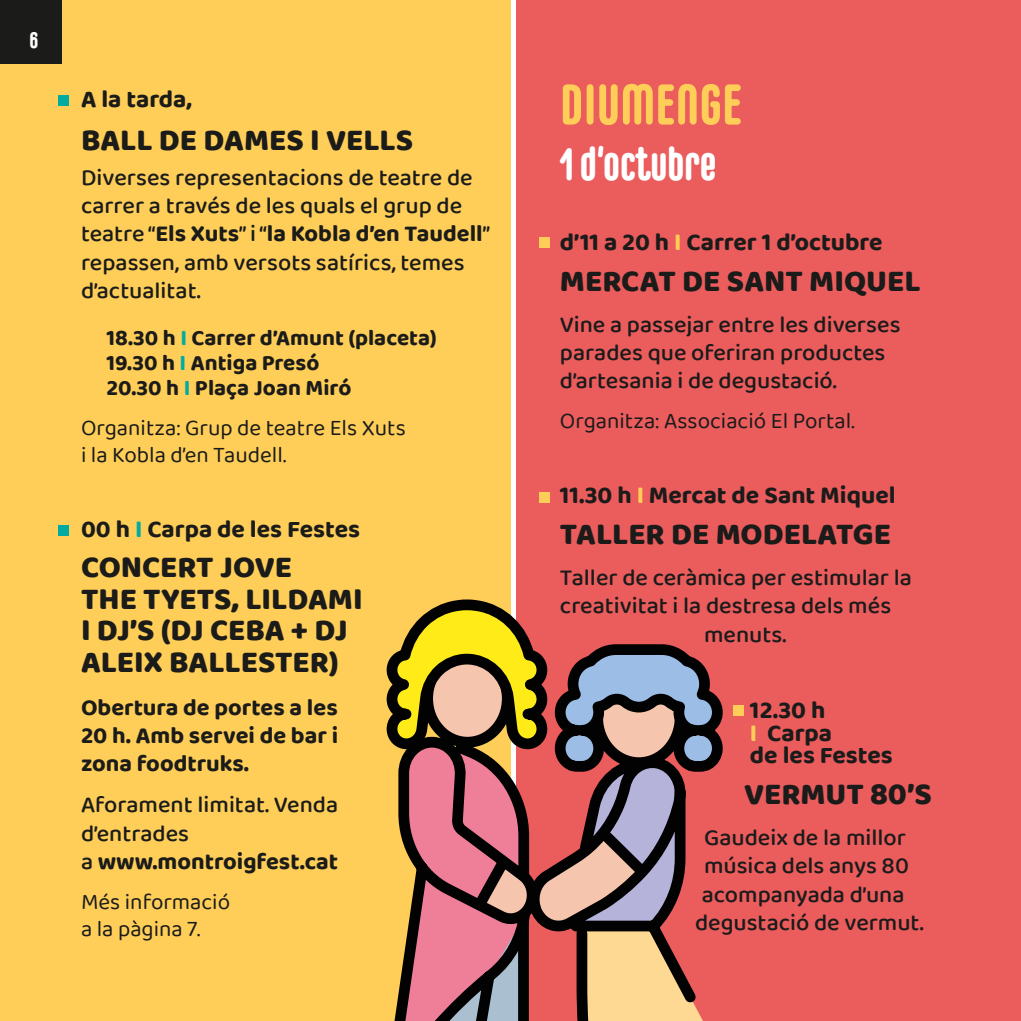
<style>
.page{position:relative;width:1021px;height:1021px;background:#fff}
.page>*{position:absolute;margin:0;border:0;box-sizing:border-box;transform-origin:0 0}
.t1{font:700 56.25px "Carl Marx";color:#fece58}
.t2{font:700 45px "Carl Marx";color:#fff}
.t3{font:800 31.5px/31.5px "Baloo 2";color:#1b1b1a}
.t4{font:700 24.75px/22.5px "Baloo 2";color:#1b1b1a}
.t5{font:500 23.62px/28.3px "Baloo 2";color:#1b1b1a}
.t6{font:700 23.62px/28.3px "Baloo 2";color:#1b1b1a;text-align:justify}
.t7{font:22.5px/27px "Baloo 2";color:#1b1b1a}
.t8{font:700 22.5px/24.8px "Baloo 2";color:#1b1b1a}
.t9{font:700 22.5px "Carl Marx";color:#fff}
.s1{font-weight:700}
.s2{color:#02aba2}
.s3{color:#fece58}
</style>
<div class="page">
<div style="left:0;top:0;width:510px;height:1020px;background:#fece58"></div>
<div style="left:517px;top:0;width:503px;height:1020px;background:#eb5c5d"></div>
<div style="left:59px;top:96px;width:10px;height:10px;background:#02aba2"></div>
<div style="left:59px;top:525px;width:10px;height:10px;background:#02aba2"></div>
<div style="left:539px;top:238px;width:10px;height:10px;background:#fece58"></div>
<div style="left:539px;top:492px;width:10px;height:10px;background:#fece58"></div>
<svg style="left:386px;top:593px;width:358px;height:427px"></svg>
<svg style="left:549px;top:636px;width:179px;height:280px"></svg>
<div style="left:0;top:0;width:62px;height:64px;background:#1b1b1a"></div>
<p class="t9" style="left:29px;top:27px;width:10px">6</p>
<p class="t4" style="left:81px;top:87px;width:113px">A la tarda,</p>
<h3 class="t3" style="left:81px;top:123px;width:333px">BALL DE DAMES I VELLS</h3>
<p class="t5" style="left:81px;top:164px;width:410px">Diverses representacions de teatre de carrer a través de les quals el grup de teatre “<span class="s1">Els Xuts</span>” i “<span class="s1">la Kobla d’en Taudell</span>” repassen, amb versots satírics, temes d’actualitat.</p>
<p class="t8" style="left:107px;top:325px;width:332px">18.30 h <span class="s2">I</span> Carrer d’Amunt (placeta)<br>19.30 h <span class="s2">I</span> Antiga Presó<br>20.30 h <span class="s2">I</span> Plaça Joan Miró</p>
<p class="t7" style="left:81px;top:415px;width:326px">Organitza: Grup de teatre Els Xuts i la Kobla d’en Taudell.</p>
<p class="t4" style="left:81px;top:517px;width:280px">00 h <span class="s2">I</span> Carpa de les Festes</p>
<h3 class="t3" style="left:81px;top:550px;width:283px">CONCERT JOVE<br>THE TYETS, LILDAMI<br>I DJ’S (DJ CEBA + DJ<br>ALEIX BALLESTER)</h3>
<p class="t6" style="left:81px;top:692px;width:259px">Obertura de portes a les 20 h. Amb servei de bar i zona foodtruks.</p>
<p class="t5" style="left:81px;top:791px;width:259px">Aforament limitat. Venda d’entrades<br>a <span class="s1">www.montroigfest.cat</span></p>
<p class="t7" style="left:81px;top:889px;width:151px">Més informació a la pàgina 7.</p>
<h1 class="t1" style="left:560px;top:73px;width:184px">DIUMENGE</h1>
<h2 class="t2" style="left:560px;top:139px;width:158px">1 d’octubre</h2>
<p class="t4" style="left:560px;top:230px;width:324px">d’11 a 20 h <span class="s3">I</span> Carrer 1 d’octubre</p>
<h3 class="t3" style="left:560px;top:264px;width:362px">MERCAT DE SANT MIQUEL</h3>
<p class="t5" style="left:560px;top:311px;width:342px">Vine a passejar entre les diverses parades que oferiran productes d’artesania i de degustació.</p>
<p class="t7" style="left:560px;top:408px;width:296px">Organitza: Associació El Portal.</p>
<p class="t4" style="left:560px;top:483px;width:337px">11.30 h <span class="s3">I</span> Mercat de Sant Miquel</p>
<h3 class="t3" style="left:560px;top:517px;width:332px">TALLER DE MODELATGE</h3>
<p class="t5" style="left:560px;top:564px;width:353px">Taller de ceràmica per estimular la</p>
<p class="t5" style="left:560px;top:592px;width:333px">creativitat i la destresa dels més</p>
<p class="t5" style="left:704px;top:621px;width:84px">menuts.</p>
<p class="t4" style="left:750px;top:698px;width:144px">12.30 h<br><span class="s3">I</span> Carpa<br>de les Festes</p>
<h3 class="t3" style="left:744px;top:777px;width:189px">VERMUT 80’S</h3>
<p class="t5" style="left:695px;top:824px;width:230px;text-align:center">Gaudeix de la millor música dels anys 80 acompanyada d’una degustació de vermut.</p>
</div>
